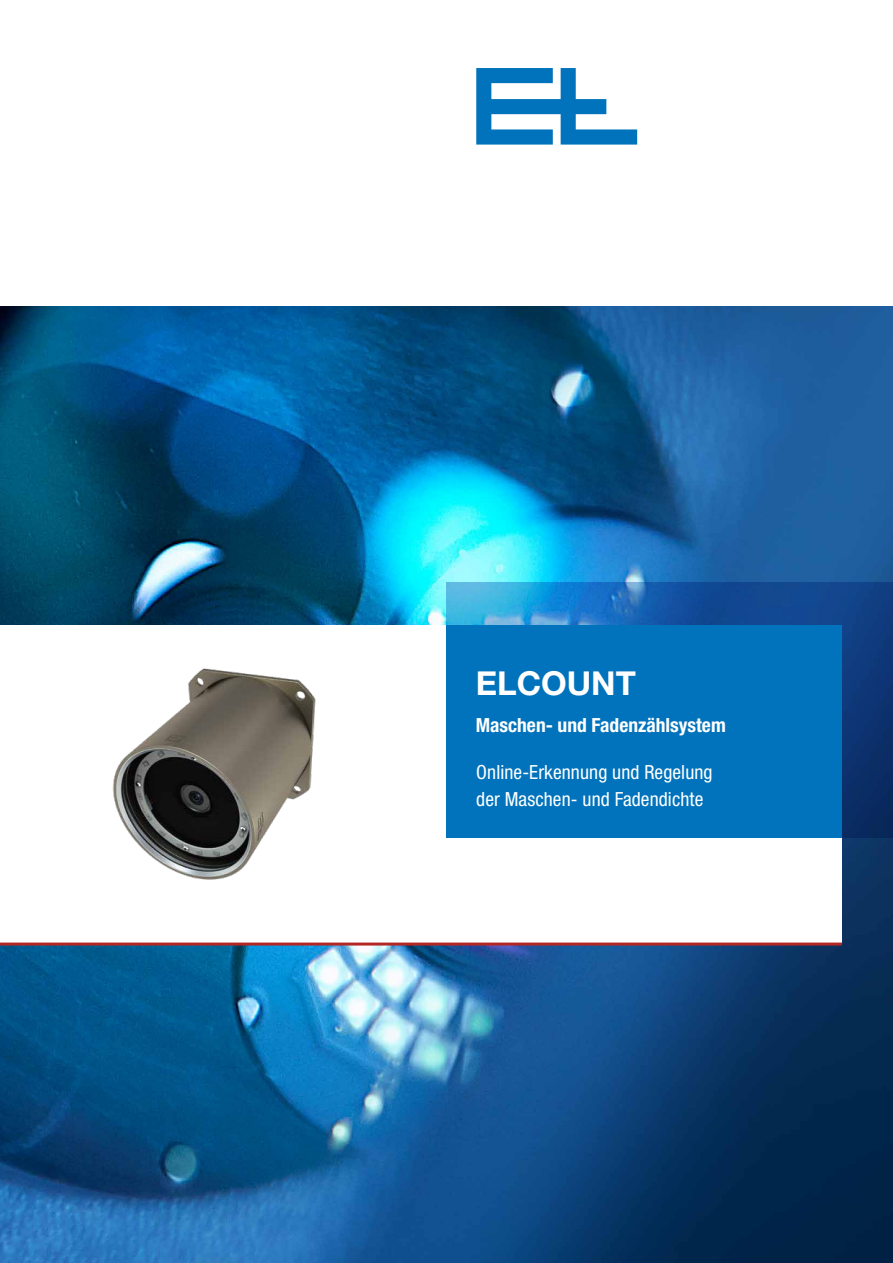
<style>
.page{position:relative;width:893px;height:1263px;background:#fff}
.page>*{position:absolute;margin:0;border:0;box-sizing:border-box;transform-origin:0 0}
.t1{font:700 33px "Helvetica Neue LT Pro";color:#fff}
.t2{font:condensed 19.5px/27px "Helvetica Neue";letter-spacing:.005em;color:#fff}
.t3{font:700 condensed 19.5px "Helvetica Neue";color:#fff}
</style>
<div class="page">
<img style="left:0;top:306px;width:893px;height:957px">
<div style="left:0;top:625px;width:842px;height:319px;background:#fff"></div>
<svg style="left:446px;top:583px;width:447px;height:255px;background:#185698"></svg>
<div style="left:446px;top:625px;width:396px;height:213px;background:#0073bc"></div>
<hr style="left:0;top:942px;width:842px;height:3px;background:#b42823">
<svg style="left:476px;top:68px;width:161px;height:77px"></svg>
<img style="left:113px;top:668px;width:203px;height:212px">
<h1 class="t1" style="left:476px;top:663px;width:162px">ELCOUNT</h1>
<p class="t3" style="left:476px;top:713px;width:252px">Maschen- und Fadenzählsystem</p>
<p class="t2" style="left:476px;top:758px;width:238px">Online-Erkennung und Regelung der Maschen- und Fadendichte</p>
</div>
